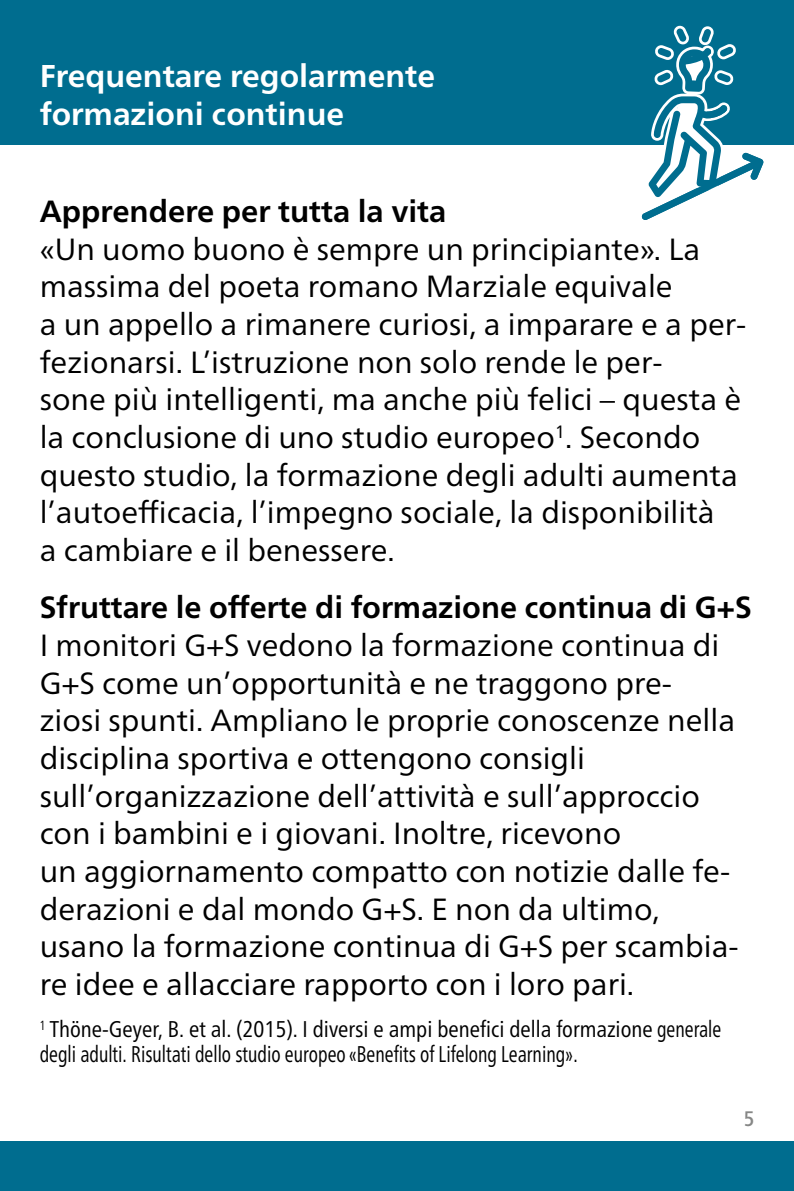
<style>
.page{position:relative;width:794px;height:1191px;background:#fff}
.page>*{position:absolute;margin:0;border:0;box-sizing:border-box;transform-origin:0 0}
.t1{font:700 31.5px/37.8px "Frutiger Neue LT Pro";color:#fff}
._03_Grundtext{font:30.8px/37.4px "Frutiger Neue LT Pro";color:#000}
._02_Untertitel{font:700 30.8px "Frutiger Neue LT Pro";color:#000}
._03_Grundtext_klein{font:condensed 22.75px/24.5px "Frutiger Neue LT Pro";color:#000}
.t2{font:500 condensed 21px "Frutiger Neue LT Pro";color:#868786}
</style>
<div class="page">
<div style="left:0;top:0;width:794px;height:145px;background:#006d8f"></div>
<div style="left:0;top:1141px;width:794px;height:50px;background:#006d8f"></div>
<svg style="left:641px;top:26px;width:123px;height:194px"></svg>
<p class="t1" style="left:40px;top:57px;width:397px">Frequentare regolarmente formazioni continue</p>
<p class="_02_Untertitel" style="left:40px;top:193px;width:408px">Apprendere per tutta la vita</p>
<p class="_03_Grundtext" style="left:40px;top:230px;width:708px">«Un uomo buono è sempre un principiante». La massima del poeta romano Marziale equivale<br>a un appello a rimanere curiosi, a imparare e a per&shy;fezionarsi. L’istruzione non solo rende le per-<br>sone più intelligenti, ma anche più felici – questa è la conclusione di uno studio europeo<sup>1</sup>. Secondo questo studio, la formazione degli adulti aumenta l’autoefficacia, l’impegno sociale, la disponibilità<br>a cambiare e il benessere.</p>
<p class="_02_Untertitel" style="left:40px;top:589px;width:713px">Sfruttare le offerte di formazione continua di G+S</p>
<p class="_03_Grundtext" style="left:40px;top:626px;width:700px">I monitori G+S vedono la formazione continua di G+S come un’opportunità e ne traggono pre&shy;ziosi spunti. Ampliano le proprie conoscenze nella disciplina sportiva e ottengono consigli sull’organizzazione dell’attività e sull’approccio con i bambini e i giovani. Inoltre, ricevono<br>un aggiornamento compatto con notizie dalle fe&shy;derazioni e dal mondo G+S. E non da ultimo, usano la formazione continua di G+S per scambia&shy;re idee e allacciare rapporto con i loro pari.</p>
<p class="_03_Grundtext_klein" style="left:40px;top:1017px;width:683px"><sup>1</sup> Thöne-Geyer, B. et al. (2015). I diversi e ampi benefici della formazione generale degli adulti. Risultati dello studio europeo «Benefits of Lifelong Learning».</p>
<p class="t2" style="left:743px;top:1106px;width:12px">5</p>
</div>
